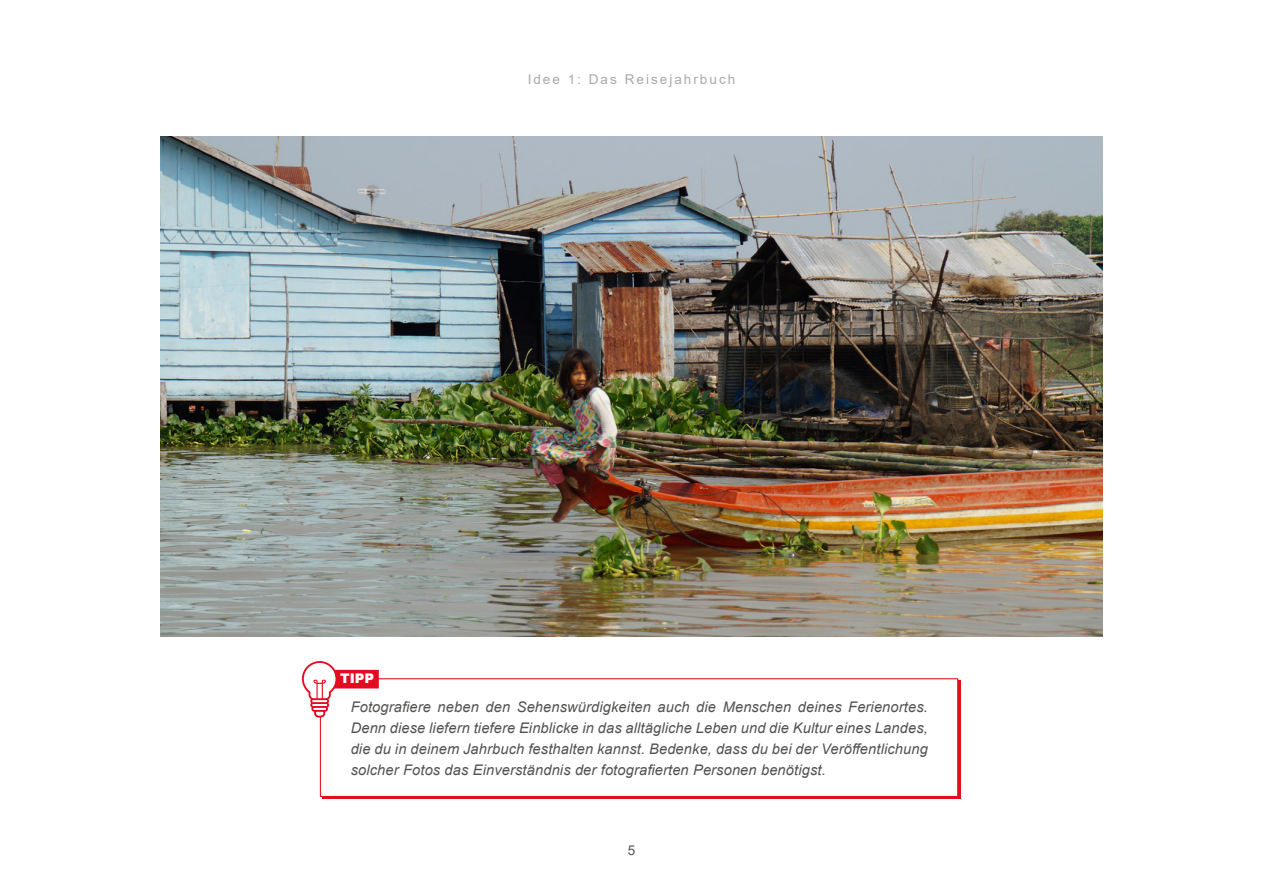
<style>
.page{position:relative;width:1263px;height:893px;background:#fff}
.page>*{position:absolute;margin:0;border:0;box-sizing:border-box;transform-origin:0 0}
.t1{font:italic 14.7px/21px "Arial";letter-spacing:.01em;color:#525251;text-align:justify}
.t2{font:13.5px "Arial";letter-spacing:.15em;color:#525251}
.t3{font:900 13.35px "Arial";color:#fff}
</style>
<div class="page">
<img style="left:161px;top:136px;width:941px;height:500px">
<div style="left:320px;top:678px;width:638px;height:119px;background:#fff;border:1px solid #e40e20"></div>
<svg style="left:302px;top:661px;width:77px;height:57px"></svg>
<p class="t2" style="left:528px;top:69px;width:209px">Idee 1: Das Reisejahrbuch</p>
<p class="t3" style="left:340px;top:669px;width:36px">TIPP</p>
<p class="t1" style="left:351px;top:697px;width:579px">Fotografiere neben den Sehenswürdigkeiten auch die Menschen deines Ferienortes.<br>Denn diese liefern tiefere Einblicke in das alltägliche Leben und die Kultur eines Landes, die du in deinem Jahrbuch festhalten kannst. Bedenke, dass du bei der Veröffentlichung solcher Fotos das Einverständnis der fotografierten Personen benötigst.</p>
<p class="t2" style="left:628px;top:841px;width:9px">5</p>
</div>
